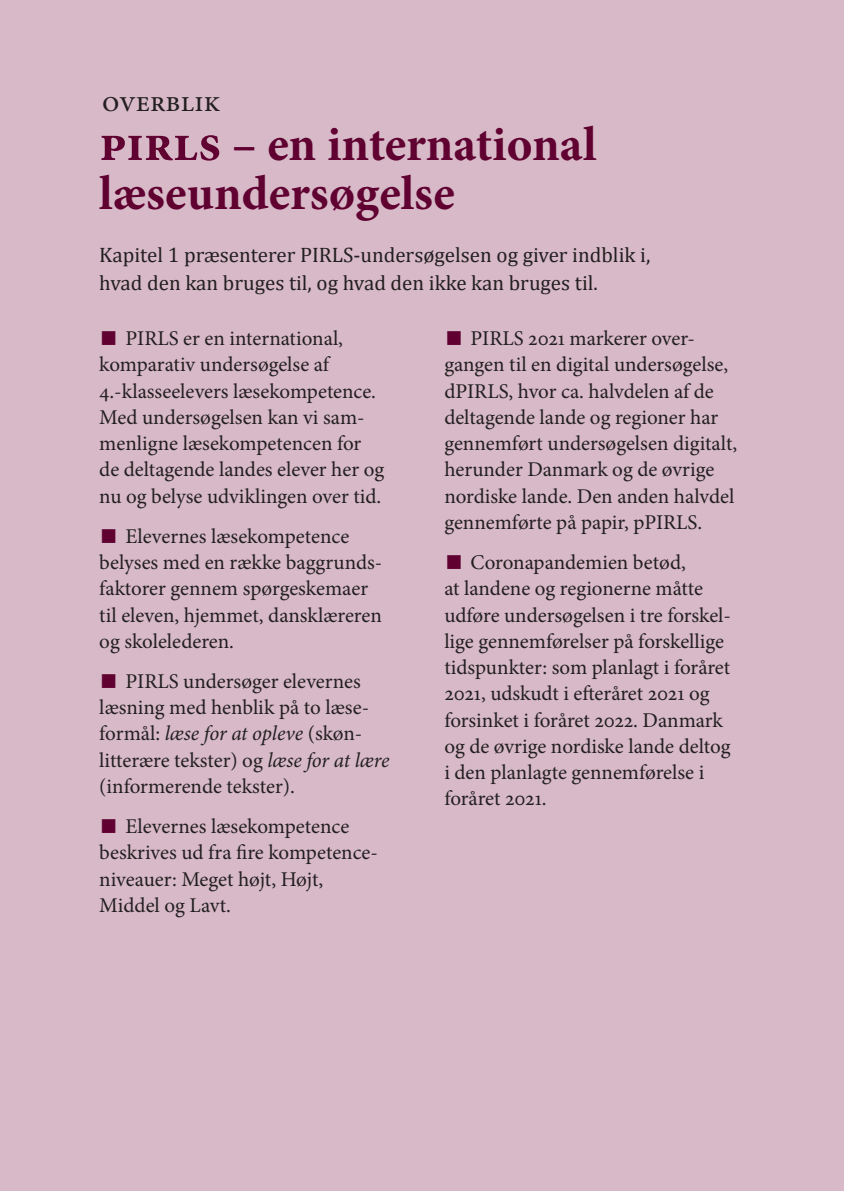
<style>
.page{position:relative;width:844px;height:1191px;background:#fff}
.page>*{position:absolute;margin:0;border:0;box-sizing:border-box;transform-origin:0 0}
.t1{font:700 49px/49px "Minion Pro";color:#5f0031}
.t2{font:29.75px "Minion Pro";color:#231f20}
.t3{font:21px/26.2px "Minion Pro";letter-spacing:-.005em;color:#231f20}
.t4{font:21px/28px "Cambria";color:#231f20}
.s1{font-size:50.75px}
.s2{font-size:47.25px;color:#5f0031}
.s3{font-style:italic}
</style>
<div class="page">
<div style="left:0;top:0;width:843px;height:1191px;background:#d7b9c7"></div>
<h2 class="t2" style="left:102px;top:81px;width:119px">overblik</h2>
<h1 class="t1" style="left:99px;top:119px;width:498px"><span class="s1">pirls</span> – en international læseundersøgelse</h1>
<p class="t4" style="left:99px;top:241px;width:552px">Kapitel 1 præsenterer PIRLS-undersøgelsen og giver indblik i, hvad den kan bruges til, og hvad den ikke kan bruges til.</p>
<p class="t3" style="left:99px;top:325px;width:286px"><span class="s2">■</span> PIRLS er en international, komparativ undersøgelse af<br>4.-klasseelevers læsekompetence.<br>Med undersøgelsen kan vi sam&shy;menligne læsekompetencen for de deltagende landes elever her og nu og belyse udviklingen over tid.</p>
<p class="t3" style="left:99px;top:523px;width:284px"><span class="s2">■</span> Elevernes læsekompetence belyses med en række baggrunds&shy;faktorer gennem spørgeskemaer til eleven, hjemmet, dansklæreren og skolelederen.</p>
<p class="t3" style="left:99px;top:668px;width:292px"><span class="s2">■</span> PIRLS undersøger elevernes læsning med henblik på to læse&shy;formål: <span class="s3">læse for at opleve</span> (skøn&shy;litterære tekster) og <span class="s3">læse for at lære </span>(informerende tekster).</p>
<p class="t3" style="left:99px;top:813px;width:278px"><span class="s2">■</span> Elevernes læsekompetence beskrives ud fra fire kompetence&shy;niveauer: Meget højt, Højt,<br>Middel og Lavt.</p>
<p class="t3" style="left:444px;top:325px;width:294px"><span class="s2">■</span> PIRLS 2021 markerer over&shy;gangen til en digital undersøgelse, dPIRLS, hvor ca. halvdelen af de deltagende lande og regioner har gennemført undersøgelsen digitalt, herunder Danmark og de øvrige nordiske lande. Den anden halvdel gennemførte på papir, pPIRLS.</p>
<p class="t3" style="left:444px;top:549px;width:288px"><span class="s2">■</span> Coronapandemien betød,<br>at landene og regionerne måtte udføre undersøgelsen i tre forskel&shy;lige gennemførelser på forskellige tidspunkter: som planlagt i foråret<br>2021, udskudt i efteråret 2021 og forsinket i foråret 2022. Danmark og de øvrige nordiske lande deltog i den planlagte gennemførelse i foråret 2021.</p>
</div>
